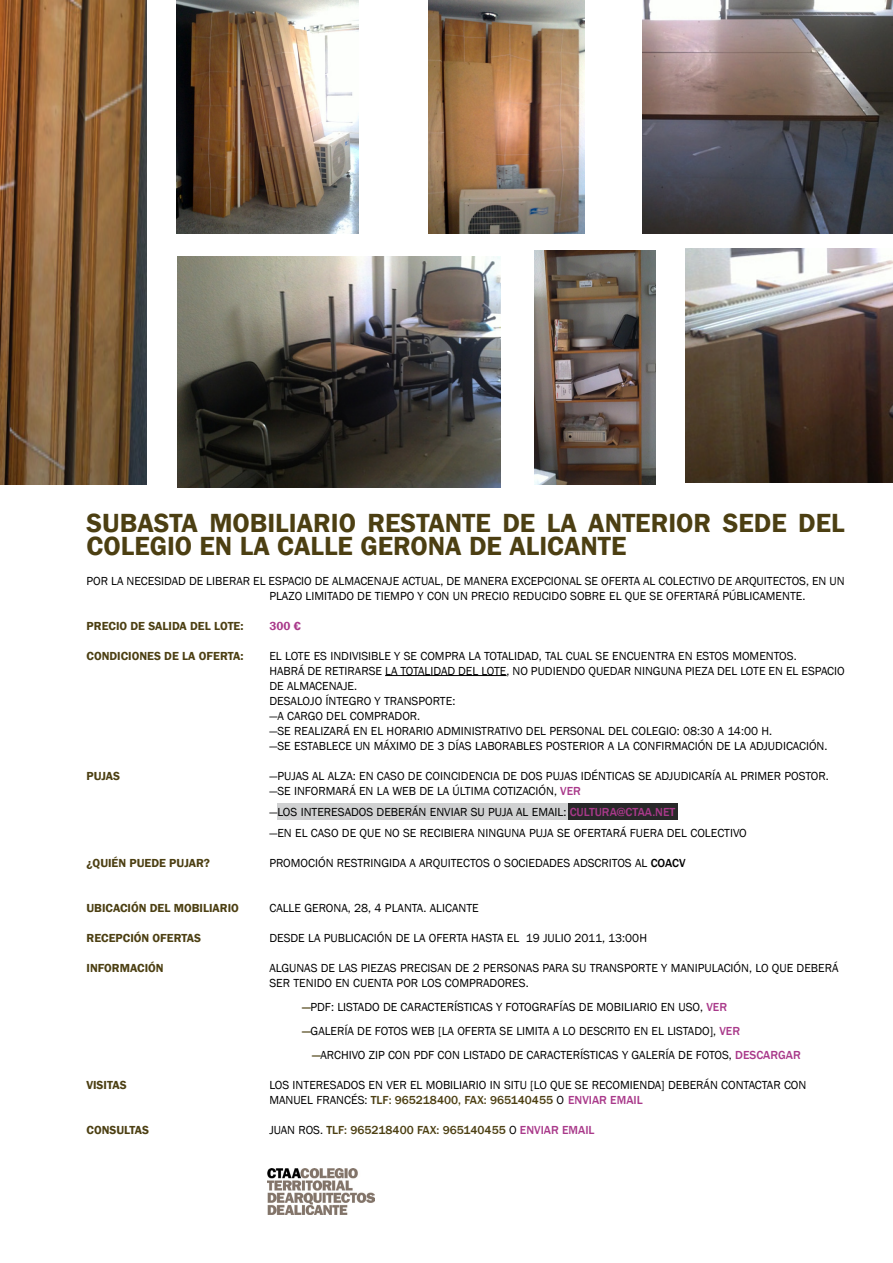
<style>
.page{position:relative;width:893px;height:1263px;background:#fff}
.page>*{position:absolute;margin:0;border:0;box-sizing:border-box;transform-origin:0 0}
.t1{font:600 27px "Franklin Gothic";color:#4c3f12}
.t2{font:12px/15px "Franklin Gothic";color:#000}
.t3{font:600 12px "Franklin Gothic";color:#4c3f12}
.t4{font:500 12px "Franklin Gothic";color:#4c3f12}
.t5{font:600 12px "Franklin Gothic";color:#a9398a}
.s1{font-weight:500;color:#a9398a}
.s2{font-weight:500}
.s3{font-weight:500;color:#4c3f12}
.s4{font-weight:400;color:#000}
.s5{color:#a9398a}
</style>
<div class="page">
<svg style="left:268px;top:1214px;width:80px;height:1px"></svg>
<img style="left:268px;top:1168px;width:106px;height:46px">
<img style="left:177px;top:0;width:181px;height:234px">
<img style="left:428px;top:0;width:157px;height:234px">
<img style="left:0;top:0;width:147px;height:485px">
<img style="left:642px;top:0;width:251px;height:234px">
<img style="left:177px;top:256px;width:324px;height:231px">
<img style="left:535px;top:251px;width:121px;height:234px">
<img style="left:686px;top:249px;width:207px;height:234px">
<div style="left:568px;top:803px;width:110px;height:17px;background:#282829"></div>
<div style="left:278px;top:803px;width:290px;height:17px;background:#d0d1d2"></div>
<hr style="left:385px;top:675px;width:122px;height:1px;background:#000">
<h1 class="t1" style="left:87px;top:506px;width:580px">SUBASTA MOBILIARIO RESTANTE DE LA ANTERIOR</h1>
<h1 class="t1" style="left:723px;top:506px;width:121px">SEDE DEL</h1>
<h1 class="t1" style="left:87px;top:529px;width:207px">COLEGIO EN LA CALL</h1>
<h1 class="t1" style="left:338px;top:529px;width:288px">E GERONA DE ALICANTE</h1>
<p class="t2" style="left:269px;top:573px;width:577px;text-indent:-183px">POR LA NECESIDAD DE LIBERAR EL ESPACIO DE ALMACENAJE ACTUAL, DE MANERA EXCEPCIONAL SE OFERTA AL COLECTIVO DE ARQUITECTOS, EN UN<br>PLAZO LIMITADO DE TIEMPO Y CON UN PRECIO REDUCIDO SOBRE EL QUE SE OFERTARÁ PÚBLICAMENTE.</p>
<p class="t3" style="left:87px;top:618px;width:29px">PRECIO</p>
<p class="t3" style="left:130px;top:618px;width:25px">DE SALI</p>
<p class="t3" style="left:172px;top:618px;width:73px">DA DEL LOTE:</p>
<p class="t5" style="left:269px;top:618px;width:33px">300 €</p>
<p class="t3" style="left:87px;top:648px;width:37px">CONDICIO</p>
<p class="t3" style="left:139px;top:648px;width:106px">NES DE LA OFERTA:</p>
<p class="t2" style="left:269px;top:648px;width:577px">EL LOTE ES INDIVISIBLE Y SE COMPRA LA TOTALIDAD, TAL CUAL SE ENCUENTRA EN ESTOS MOMENTOS.<br>HABRÁ DE RETIRARSE LA TOTALIDAD DEL LOTE, NO PUDIENDO QUEDAR NINGUNA PIEZA DEL LOTE EN EL ESPACIO DE ALMACENAJE.<br>D ESALOJO ÍNTEGRO Y TRANSPORTE:<br>—A CARGO DEL COMPRADOR.<br>—SE REALIZARÁ EN EL HORARIO ADMINISTRATIVO DEL PERSONAL DEL COLEGIO: 08:30 A 14:00 H .<br>—SE ESTABLECE UN MÁXIMO DE 3 DÍAS LABORABLES POSTERIOR A LA CONFIRMACIÓN DE LA ADJUDICACIÓN.</p>
<p class="t3" style="left:87px;top:768px;width:28px">PUJAS</p>
<p class="t2" style="left:269px;top:768px;width:561px">—PUJAS AL ALZA: EN CASO DE COINCIDENCIA DE DOS PUJAS IDÉNTICAS SE ADJUDICARÍA AL PRIMER POSTOR. —SE INFORMARÁ EN LA WEB DE LA ÚLTIMA COTIZACIÓN, <span class="s1">VER</span></p>
<p class="t2" style="left:269px;top:801px;width:479px;line-height:21px">—LOS INTERESADOS DEBERÁN ENVIAR SU PUJA AL EMAIL: <span class="s1">CULTURA@CTAA.NET<br></span>—EN EL CASO DE QUE NO SE RECIBIERA NINGUNA PUJA SE OFERTARÁ FUERA DEL COLECTIVO</p>
<p class="t3" style="left:87px;top:855px;width:125px">¿QUI ÉN PUEDE PUJAR?</p>
<p class="t2" style="left:269px;top:855px;width:404px">PROMOCIÓN RESTRINGIDA A ARQUITECTOS O SOCIEDADES ADSCRITOS AL <span class="s2">COACV</span></p>
<p class="t3" style="left:87px;top:900px;width:15px">UBICACI</p>
<p class="t3" style="left:131px;top:900px;width:51px">ÓN DEL MOBILIARIO</p>
<p class="t2" style="left:239px;top:900px;width:20px">C</p>
<p class="t2" style="left:276px;top:900px;width:204px">ALLE GERONA, 28, 4 PLANTA. ALICANTE</p>
<p class="t3" style="left:87px;top:930px;width:116px">RECEPCIÓN OFERTAS</p>
<p class="t2" style="left:269px;top:930px;width:8px">DESDE</p>
<p class="t2" style="left:308px;top:930px;width:30px">LA PUBLICACIÓN</p>
<p class="t2" style="left:396px;top:930px;width:41px">DELAOFERTA</p>
<p class="t2" style="left:471px;top:930px;width:15px">HASTA</p>
<p class="t2" style="left:507px;top:930px;width:43px">EL 19 JULIO</p>
<p class="t2" style="left:575px;top:930px;width:74px">2011, 13:00H</p>
<p class="t3" style="left:87px;top:960px;width:26px">INFORMACI</p>
<p class="t3" style="left:148px;top:960px;width:17px">ÓN</p>
<p class="t2" style="left:269px;top:960px;width:571px">ALGUNAS DE LAS PIEZAS PRECISAN DE 2 PERSONAS PARA SU TRANSPORTE Y MANIPULACIÓN, LO QUE DEBERÁ<br>SER TENIDO EN CUENTA POR LOS COMPRADORES.</p>
<p class="t2" style="left:303px;top:999px;width:426px"><span class="s3">—</span>PDF: LISTADO DE CARACTERÍSTICAS Y FOTOGRAFÍAS DE MOBILIARIO EN USO, <span class="s1">VER</span></p>
<p class="t2" style="left:303px;top:1023px;width:439px"><span class="s3">—</span>GALERÍA DE FOTOS WEB [LA OFERTA SE LIMITA A LO DESCRITO EN EL LISTADO], <span class="s1">VER</span></p>
<p class="t2" style="left:312px;top:1047px;width:490px"><span class="s3">—</span>ARCH IVO ZIP CON PDF CON LISTADO DE CARACTERÍSTICAS Y GALERÍA DE FOTOS, <span class="s1">DESCARGAR</span></p>
<p class="t3" style="left:86px;top:1077px;width:13px">VISITAS</p>
<p class="t2" style="left:269px;top:1077px;width:539px">LOS INTERESADOS EN VER EL MOBILIARIO IN SITU [LO QUE SE RECOMIENDA] DEBERÁN CONTACTAR CON<br>MANUEL FRANCÉS: <span class="s3">TLF: 965218400, FAX: 965140455</span> O <span class="s1">ENVIAR EMAIL</span></p>
<p class="t3" style="left:86px;top:1122px;width:30px">CONSULTAS</p>
<p class="t4" style="left:269px;top:1122px;width:327px"><span class="s4">JUAN ROS.</span> TLF: 965218400 FAX: 965140455 <span class="s4">O</span> <span class="s5">ENVIAR EMAIL</span></p>
</div>
